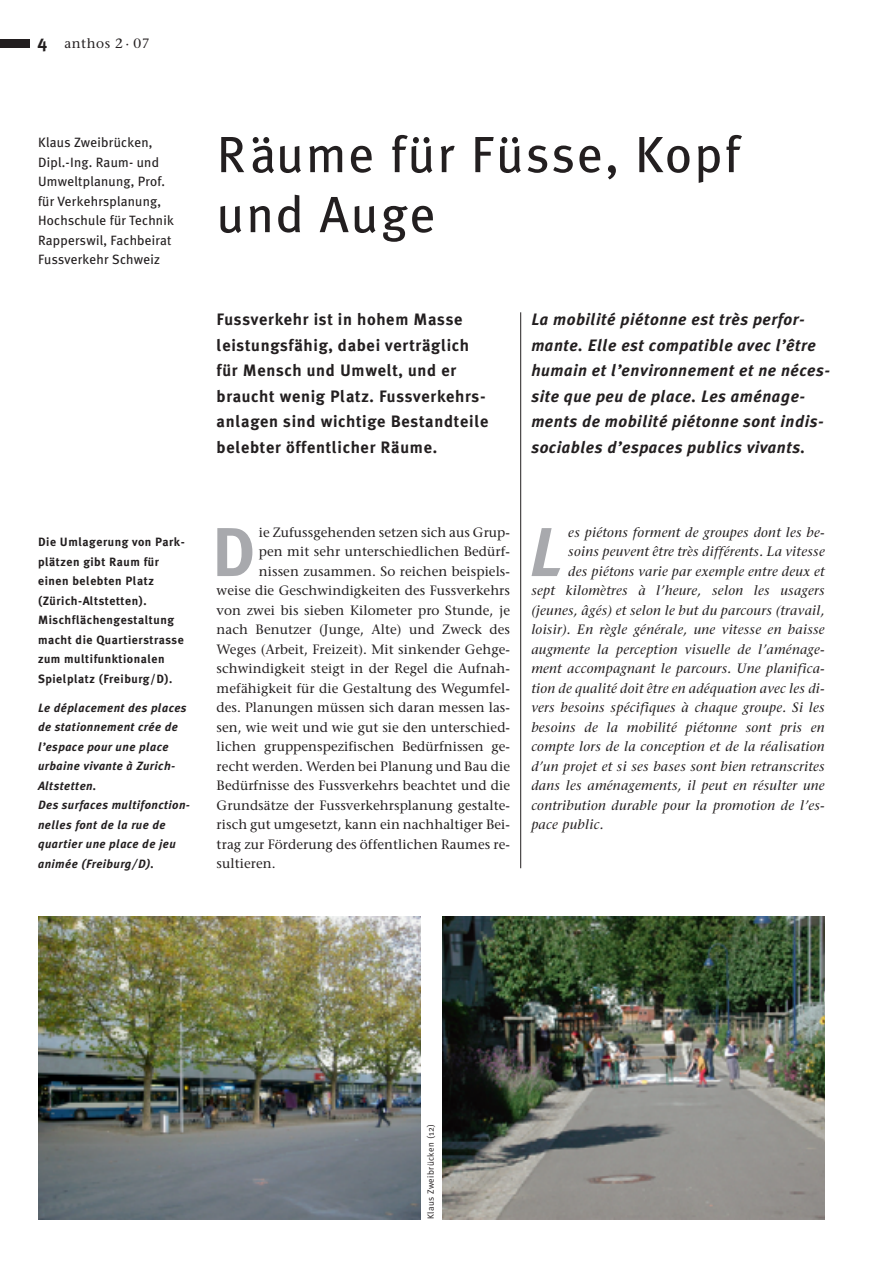
<style>
.page{position:relative;width:893px;height:1263px;background:#fff}
.page>*{position:absolute;margin:0;border:0;box-sizing:border-box;transform-origin:0 0}
.t1{font:700 69px "Meta Plus";color:#a8a9ad}
.t2{font:italic 700 69px "Meta Plus";color:#a8a9ad}
.t3{font:51px/60px "Meta Plus";letter-spacing:.045em;color:#231f20}
.t4{font:italic 700 16.5px/25.5px "Meta Plus";letter-spacing:.035em;color:#231f20}
.t5{font:700 16.5px/25.5px "Meta Plus";letter-spacing:.04em;color:#231f20}
.t6{font:13.5px "Stone Serif";letter-spacing:.005em;color:#231f20}
.t7{font:italic 13.5px "Stone Serif";letter-spacing:.025em;color:#231f20}
.t8{font:13.5px/19.5px "Meta Plus";letter-spacing:.015em;color:#231f20}
.t9{font:13.5px "Stone Serif";letter-spacing:.04em;color:#231f20}
.t10{font:italic 700 12px/19.5px "Meta Plus";letter-spacing:.035em;color:#231f20}
.t11{font:700 12px/19.5px "Meta Plus";letter-spacing:.045em;color:#231f20}
.t12{font:9px "Meta Plus Normal";letter-spacing:.045em;color:#231f20}
.s1{font-family:"Meta Plus";font-weight:700;font-size:18px}
</style>
<div class="page">
<hr style="left:520px;top:312px;width:1px;height:556px;background:#231f20">
<div style="left:0;top:39px;width:30px;height:8px;background:#231f20"></div>
<img style="left:38px;top:916px;width:383px;height:303px">
<img style="left:442px;top:916px;width:383px;height:303px">
<p class="t9" style="left:38px;top:38px;width:114px"><span class="s1">4</span> anthos 2 · 07</p>
<p class="t8" style="left:38px;top:134px;width:137px">Klaus Zweibrücken,<br>Dipl.-Ing. Raum- und<br>Umweltplanung, Prof. für Verkehrsplanung,<br>Hochschule für Technik<br>Rapperswil, Fachbeirat<br>Fussverkehr Schweiz</p>
<h2 class="t3" style="left:217px;top:128px;width:525px">Räume für Füsse, Kopf und Auge</h2>
<p class="t5" style="left:217px;top:308px;width:273px">Fussverkehr ist in hohem Masse leistungsfähig, dabei verträglich für Mensch und Umwelt, und er braucht wenig Platz. Fussverkehrs&shy;anlagen sind wichtige Bestandteile belebter öffentlicher Räume.</p>
<p class="t4" style="left:531px;top:308px;width:300px">La mobilité piétonne est très perfor&shy;mante. Elle est compatible avec l’être humain et l’environnement et ne néces&shy;site que peu de place. Les aménage&shy;ments de mobilité piétonne sont indis&shy;sociables d’espaces publics vivants.</p>
<p class="t11" style="left:38px;top:533px;width:148px">Die Umlagerung von Park&shy;plätzen gibt Raum für einen belebten Platz (Zürich-Altstetten).<br>Mischflächengestaltung macht die Quartierstrasse zum multifunktionalen<br>Spielplatz (Freiburg/D).</p>
<p class="t10" style="left:38px;top:699px;width:153px">Le déplacement des places de stationnement crée de l’espace pour une place urbaine vivante à Zurich-<br>Altstetten.<br>Des surfaces multifonction&shy;nelles font de la rue de quartier une place de jeu animée (Freiburg/D).</p>
<p class="t7" style="left:568px;top:527px;width:258px">es piétons forment de groupes dont les be-</p>
<p class="t7" style="left:568px;top:546px;width:258px">soins peuvent être très différents. La vitesse</p>
<p class="t7" style="left:568px;top:566px;width:258px">des piétons varie par exemple entre deux et</p>
<p class="t7" style="left:531px;top:585px;width:295px">sept kilomètres à l’heure, selon les usagers</p>
<p class="t7" style="left:531px;top:605px;width:295px">(jeunes, âgés) et selon le but du parcours (travail,</p>
<p class="t7" style="left:531px;top:624px;width:295px">loisir). En règle générale, une vitesse en baisse</p>
<p class="t7" style="left:531px;top:644px;width:295px">augmente la perception visuelle de l’aménage-</p>
<p class="t7" style="left:531px;top:663px;width:295px">ment accompagnant le parcours. Une planifica-</p>
<p class="t7" style="left:531px;top:683px;width:295px">tion de qualité doit être en adéquation avec les di-</p>
<p class="t7" style="left:531px;top:702px;width:295px">vers besoins spécifiques à chaque groupe. Si les</p>
<p class="t7" style="left:531px;top:722px;width:295px">besoins de la mobilité piétonne sont pris en</p>
<p class="t7" style="left:531px;top:741px;width:295px">compte lors de la conception et de la réalisation</p>
<p class="t7" style="left:531px;top:761px;width:295px">d’un projet et si ses bases sont bien retranscrites</p>
<p class="t7" style="left:531px;top:780px;width:295px">dans les aménagements, il peut en résulter une</p>
<p class="t7" style="left:531px;top:800px;width:295px">contribution durable pour la promotion de l’es-</p>
<p class="t7" style="left:531px;top:819px;width:74px">pace public.</p>
<p class="t6" style="left:259px;top:527px;width:253px">ie Zufussgehenden setzen sich aus Grup-</p>
<p class="t6" style="left:259px;top:546px;width:253px">pen mit sehr unterschiedlichen Bedürf-</p>
<p class="t6" style="left:259px;top:566px;width:253px">nissen zusammen. So reichen beispiels-</p>
<p class="t6" style="left:217px;top:585px;width:295px">weise die Geschwindigkeiten des Fussverkehrs</p>
<p class="t6" style="left:217px;top:605px;width:295px">von zwei bis sieben Kilometer pro Stunde, je</p>
<p class="t6" style="left:217px;top:624px;width:295px">nach Benutzer (Junge, Alte) und Zweck des</p>
<p class="t6" style="left:217px;top:644px;width:295px">Weges (Arbeit, Freizeit). Mit sinkender Gehge-</p>
<p class="t6" style="left:217px;top:663px;width:295px">schwindigkeit steigt in der Regel die Aufnah-</p>
<p class="t6" style="left:217px;top:683px;width:295px">mefähigkeit für die Gestaltung des Wegumfel-</p>
<p class="t6" style="left:217px;top:702px;width:295px">des. Planungen müssen sich daran messen las-</p>
<p class="t6" style="left:217px;top:722px;width:295px">sen, wie weit und wie gut sie den unterschied-</p>
<p class="t6" style="left:217px;top:741px;width:295px">lichen gruppenspezifischen Bedürfnissen ge-</p>
<p class="t6" style="left:217px;top:761px;width:295px">recht werden. Werden bei Planung und Bau die</p>
<p class="t6" style="left:217px;top:780px;width:295px">Bedürfnisse des Fussverkehrs beachtet und die</p>
<p class="t6" style="left:217px;top:800px;width:295px">Grundsätze der Fussverkehrsplanung gestalte-</p>
<p class="t6" style="left:217px;top:819px;width:295px">risch gut umgesetzt, kann ein nachhaltiger Bei-</p>
<p class="t6" style="left:217px;top:839px;width:295px">trag zur Förderung des öffentlichen Raumes re-</p>
<p class="t6" style="left:217px;top:858px;width:61px">sultieren.</p>
<h1 class="t1" style="left:212px;top:525px;width:45px">D</h1>
<h1 class="t2" style="left:529px;top:525px;width:35px">L</h1>
<p class="t12" style="left:427px;top:1219px;width:97px;rotate:-90deg">Klaus Zweibrücken (12)</p>
</div>
